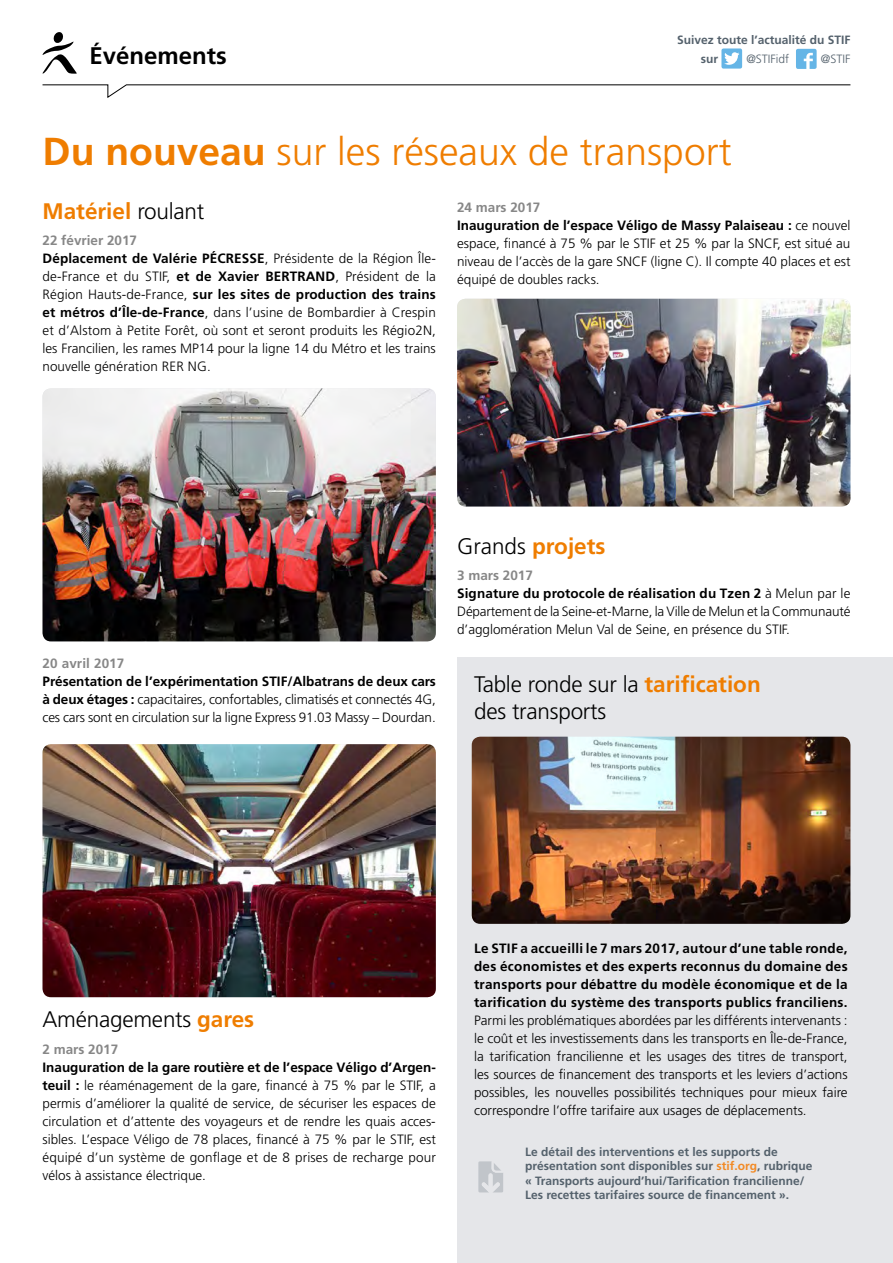
<style>
.page{position:relative;width:893px;height:1263px;background:#fff}
.page>*{position:absolute;margin:0;border:0;box-sizing:border-box;transform-origin:0 0}
.t1{font:300 39px "Frutiger";color:#ef7d00}
.t2{font:700 24px "Frutiger";color:#000}
.t3{font:300 22.5px/27px "Frutiger";letter-spacing:-.01em;color:#000}
.t4{font:700 22.5px "Frutiger";color:#ef7d00}
.t5{font:300 13.5px/18px "Frutiger";color:#000}
.t6{font:700 13.5px/18px "Frutiger";letter-spacing:.02em;color:#000;text-align:justify}
.t7{font:700 13.5px "Frutiger";letter-spacing:.01em;color:#878787}
.t8{font:700 12px/14.4px "Frutiger";color:#54616c}
.t9{font:300 12px "Frutiger";color:#54616c}
.s1{font-weight:700}
.s2{font-weight:300;color:#000}
.s3{font-weight:700;color:#878787}
.s4{font-weight:700;color:#ef7d00}
.s5{color:#f28a25}
</style>
<div class="page">
<svg style="left:42px;top:32px;width:35px;height:42px"></svg>
<svg style="left:42px;top:84px;width:809px;height:14px"></svg>
<div style="left:721px;top:48px;width:21px;height:21px;background:#65b5e6;border-radius:2px"></div>
<svg style="left:724px;top:52px;width:15px;height:13px"></svg>
<div style="left:796px;top:49px;width:21px;height:20px;background:#65b5e6;border-radius:2px"></div>
<svg style="left:804px;top:53px;width:9px;height:16px"></svg>
<img style="left:43px;top:388px;width:393px;height:253px">
<img style="left:43px;top:744px;width:393px;height:253px">
<img style="left:457px;top:299px;width:393px;height:207px">
<div style="left:457px;top:658px;width:436px;height:605px;background:#e5e6e9"></div>
<img style="left:472px;top:737px;width:378px;height:187px">
<svg style="left:478px;top:1161px;width:25px;height:32px"></svg>
<h2 class="t2" style="left:90px;top:42px;width:139px">Événements</h2>
<p class="t8" style="left:701px;top:30px;width:151px;line-height:19.5px;text-indent:-24px">Suivez toute l’actualité du STIF sur</p>
<p class="t9" style="left:746px;top:52px;width:44px">@STIFidf</p>
<p class="t9" style="left:821px;top:52px;width:31px">@STIF</p>
<h1 class="t1" style="left:43px;top:130px;width:691px"><span class="s1">Du nouveau</span> sur les réseaux de transport</h1>
<h3 class="t4" style="left:43px;top:197px;width:163px">Matériel <span class="s2">roulant</span></h3>
<p class="t5" style="left:43px;top:232px;width:395px"><span class="s3">22 février 2017<br></span><span class="s1">Déplacement de Valérie PÉCRESSE</span>, Présidente de la Région Île&shy;de-France et du STIF, <span class="s1">et de Xavier BERTRAND</span>, Président de la Région Hauts-de-France, <span class="s1">sur les sites de production des trains et métros d’Île-de-France</span>, dans l’usine de Bombardier à Crespin et d’Alstom à Petite Forêt, où sont et seront produits les Régio2N, les Francilien, les rames MP14 pour la ligne 14 du Métro et les trains nouvelle génération RER NG.</p>
<p class="t5" style="left:457px;top:198px;width:395px"><span class="s3">24 mars 2017<br></span><span class="s1">Inauguration de l’espace Véligo de Massy Palaiseau :</span> ce nouvel espace, financé à 75 % par le STIF et 25 % par la SNCF, est situé au niveau de l’accès de la gare SNCF (ligne C). Il compte 40 places et est équipé de doubles racks.</p>
<p class="t7" style="left:43px;top:655px;width:83px">20 avril 2017</p>
<p class="t5" style="left:43px;top:672px;width:395px;text-align:justify"><span class="s1">Présentation de l’expérimentation STIF/Albatrans de deux cars à deux étages :</span> capacitaires, confortables, climatisés et connectés 4G, ces cars sont en circulation sur la ligne Express 91.03 Massy – Dourdan.</p>
<h3 class="t4" style="left:457px;top:533px;width:150px"><span class="s2">Grands</span> projets</h3>
<p class="t5" style="left:457px;top:567px;width:395px"><span class="s3">3 mars 2017<br></span><span class="s1">Signature du protocole de réalisation du Tzen 2</span> à Melun par le Département de la Seine-et-Marne, la Ville de Melun et la Communauté d’agglomération Melun Val de Seine, en présence du STIF.</p>
<h3 class="t3" style="left:474px;top:671px;width:288px">Table ronde sur la <span class="s4">tarification </span>des transports</h3>
<h3 class="t3" style="left:43px;top:1006px;width:213px">Aménagements <span class="s4">gares</span></h3>
<p class="t7" style="left:43px;top:1041px;width:77px">2 mars 2017</p>
<p class="t5" style="left:43px;top:1058px;width:395px;text-align:justify"><span class="s1">Inauguration de la gare routière et de l’espace Véligo d’Argen&shy;teuil :</span> le réaménagement de la gare, financé à 75 % par le STIF, a permis d’améliorer la qualité de service, de sécuriser les espaces de circulation et d’attente des voyageurs et de rendre les quais acces&shy;sibles. L’espace Véligo de 78 places, financé à 75 % par le STIF, est équipé d’un système de gonflage et de 8 prises de recharge pour vélos à assistance électrique.</p>
<p class="t6" style="left:474px;top:939px;width:375px">Le STIF a accueilli le 7 mars 2017, autour d’une table ronde, des économistes et des experts reconnus du domaine des transports pour débattre du modèle économique et de la tarification du système des transports publics franciliens.</p>
<p class="t5" style="left:474px;top:1011px;width:375px;text-align:justify">Parmi les problématiques abordées par les différents intervenants : le coût et les investissements dans les transports en Île-de-France, la tarification francilienne et les usages des titres de transport, les sources de financement des transports et les leviers d’actions possibles, les nouvelles possibilités techniques pour mieux faire correspondre l’offre tarifaire aux usages de déplacements.</p>
<p class="t8" style="left:525px;top:1144px;width:289px">Le détail des interventions et les supports de présentation sont disponibles sur <span class="s5">stif.org</span>, rubrique « Transports aujourd’hui/Tarification francilienne/ Les recettes tarifaires source de financement ».</p>
</div>
